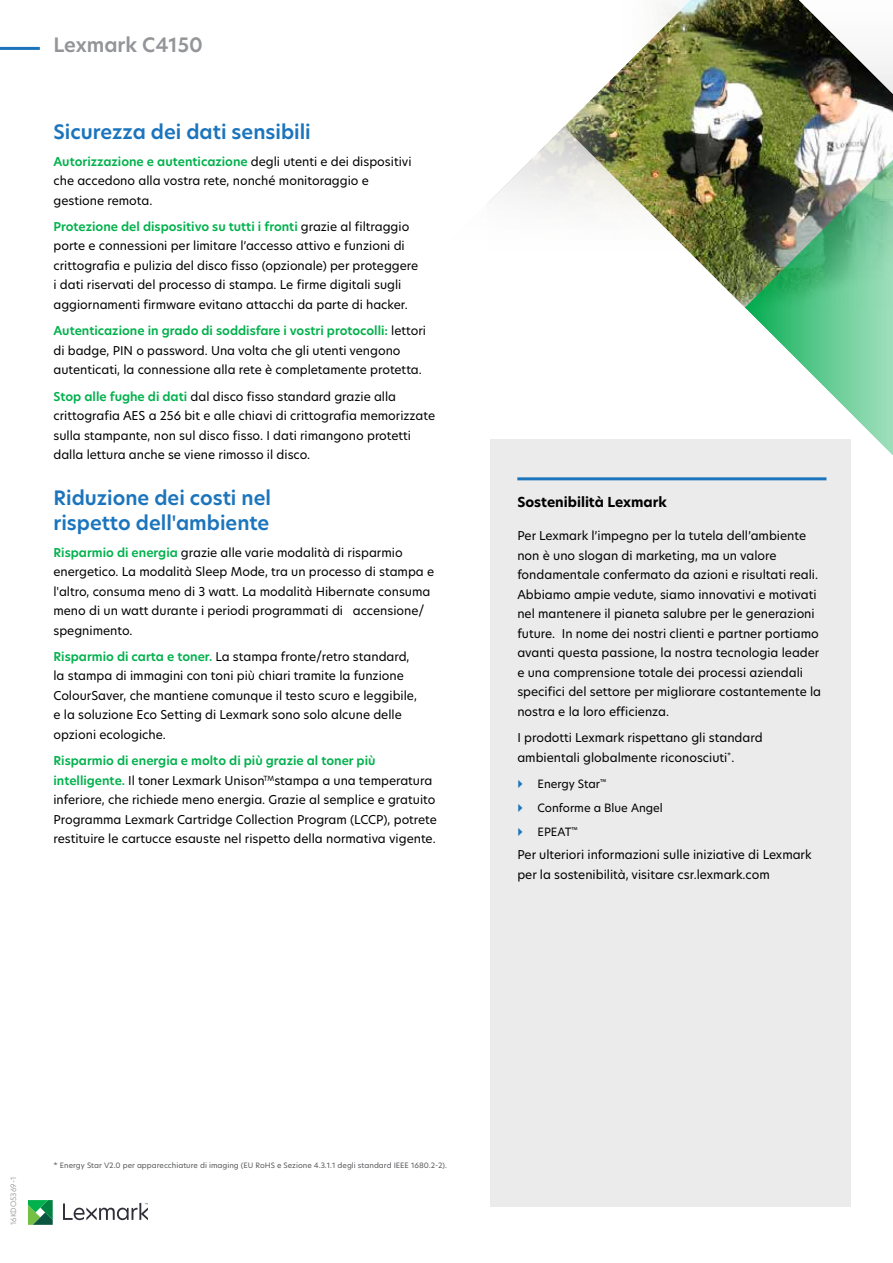
<style>
.page{position:relative;width:893px;height:1263px;background:#fff}
.page>*{position:absolute;margin:0;border:0;box-sizing:border-box;transform-origin:0 0}
.t1{font:600 19.5px/25.5px "TP Hero";color:#1c75bc}
.t2{font:600 19.5px "TP Hero";color:#939598}
.t3{font:700 13.5px "TP Hero";color:#000}
.t4{font:12px/19.5px "TP Hero";color:#000}
.t5{font:11.25px/23.9px "TP Hero";color:#000}
.t6{font:7.2px "TP Hero";color:#58595b}
.t7{font:300 7.2px "TP Hero";color:#888a8d}
.s1{font-weight:600;color:#00b14c}
</style>
<div class="page">
<img style="left:704px;top:0;width:189px;height:127px">
<img style="left:785px;top:0;width:108px;height:105px">
<img style="left:564px;top:0;width:140px;height:127px">
<img style="left:487px;top:127px;width:406px;height:328px">
<svg style="left:63px;top:1203px;width:85px;height:17px"></svg>
<svg style="left:28px;top:1200px;width:25px;height:25px"></svg>
<div style="left:490px;top:439px;width:361px;height:767px;background:#ecebec"></div>
<hr style="left:517px;top:477px;width:309px;height:3px;background:#1c75bc">
<hr style="left:0;top:47px;width:40px;height:3px;background:#1c75bc">
<h1 class="t2" style="left:53px;top:32px;width:151px">Lexmark C4150</h1>
<h1 class="t1" style="left:53px;top:119px;width:259px">Sicurezza dei dati sensibili</h1>
<p class="t4" style="left:53px;top:151px;width:360px"><span class="s1">Autorizzazione e autenticazione</span> degli utenti e dei dispositivi che accedono alla vostra rete, nonché monitoraggio e gestione remota.</p>
<p class="t4" style="left:53px;top:217px;width:366px"><span class="s1">Protezione del dispositivo su tutti i fronti</span> grazie al filtraggio porte e connessioni per limitare l’accesso attivo e funzioni di crittografia e pulizia del disco fisso (opzionale) per proteggere i dati riservati del processo di stampa. Le firme digitali sugli aggiornamenti firmware evitano attacchi da parte di hacker.</p>
<p class="t4" style="left:53px;top:321px;width:374px"><span class="s1">Autenticazione in grado di soddisfare i vostri protocolli:</span> lettori di badge, PIN o password. Una volta che gli utenti vengono autenticati, la connessione alla rete è completamente protetta.</p>
<p class="t4" style="left:53px;top:386px;width:383px"><span class="s1">Stop alle fughe di dati</span> dal disco fisso standard grazie alla crittografia AES a 256 bit e alle chiavi di crittografia memorizzate sulla stampante, non sul disco fisso. I dati rimangono protetti dalla lettura anche se viene rimosso il disco.</p>
<h1 class="t1" style="left:53px;top:485px;width:219px">Riduzione dei costi nel rispetto dell'ambiente</h1>
<p class="t4" style="left:53px;top:542px;width:382px"><span class="s1">Risparmio di energia</span> grazie alle varie modalità di risparmio energetico. La modalità Sleep Mode, tra un processo di stampa e l'altro, consuma meno di 3 watt. La modalità Hibernate consuma meno di un watt durante i periodi programmati di accensione/ spegnimento.</p>
<p class="t4" style="left:53px;top:646px;width:365px"><span class="s1">Risparmio di carta e toner.</span> La stampa fronte/retro standard, la stampa di immagini con toni più chiari tramite la funzione ColourSaver, che mantiene comunque il testo scuro e leggibile, e la soluzione Eco Setting di Lexmark sono solo alcune delle opzioni ecologiche.</p>
<p class="t4" style="left:53px;top:751px;width:385px"><span class="s1">Risparmio di energia e molto di più grazie al toner più intelligente.</span> Il toner Lexmark Unison<sup>TM</sup>stampa a una temperatura inferiore, che richiede meno energia. Grazie al semplice e gratuito Programma Lexmark Cartridge Collection Program (LCCP), potrete restituire le cartucce esauste nel rispetto della normativa vigente.</p>
<p class="t3" style="left:517px;top:493px;width:151px">Sostenibilità Lexmark</p>
<p class="t4" style="left:517px;top:526px;width:305px">Per Lexmark l’impegno per la tutela dell’ambiente non è uno slogan di marketing, ma un valore fondamentale confermato da azioni e risultati reali.<br>Abbiamo ampie vedute, siamo innovativi e motivati nel mantenere il pianeta salubre per le generazioni future. In nome dei nostri clienti e partner portiamo avanti questa passione, la nostra tecnologia leader e una comprensione totale dei processi aziendali specifici del settore per migliorare costantemente la nostra e la loro efficienza.</p>
<p class="t4" style="left:517px;top:728px;width:247px">I prodotti Lexmark rispettano gli standard ambientali globalmente riconosciuti<sup>*</sup>.</p>
<p class="t5" style="left:538px;top:772px;width:127px">Energy Star<sup>™<br></sup>Conforme a Blue Angel<br>EPEAT<sup>™</sup></p>
<p class="t4" style="left:517px;top:845px;width:296px">Per ulteriori informazioni sulle iniziative di Lexmark per la sostenibilità, visitare csr.lexmark.com</p>
<p class="t7" style="left:8px;top:1225px;width:50px;rotate:-90deg">16KDO5369-1</p>
<p class="t6" style="left:53px;top:1160px;width:395px">* Energy Star V2.0 per apparecchiature di imaging (EU RoHS e Sezione 4.3.1.1 degli standard IEEE 1680.2-2).</p>
</div>
